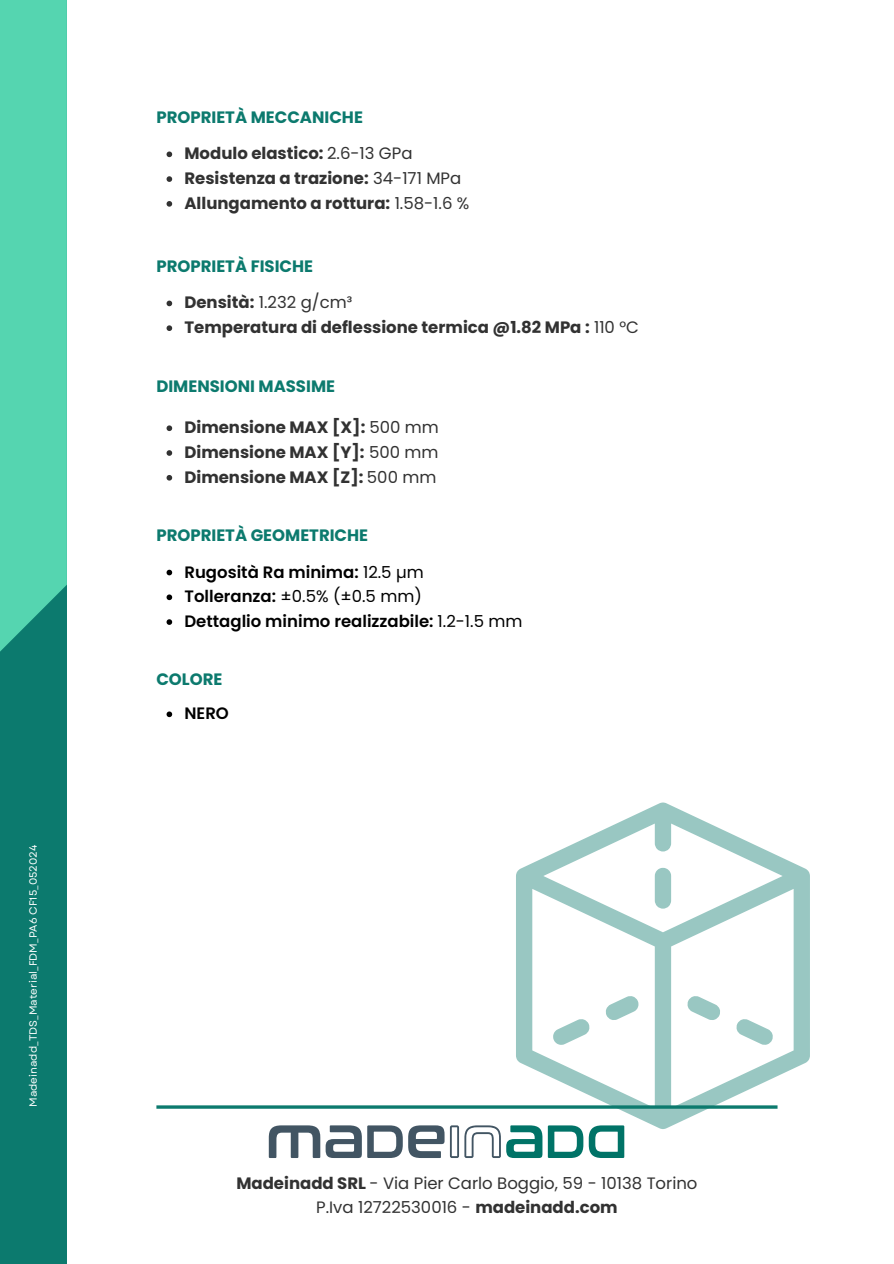
<style>
.page{position:relative;width:894px;height:1264px;background:#fff}
.page>*{position:absolute;margin:0;border:0;box-sizing:border-box;transform-origin:0 0}
.t1{font:700 16.5px "Poppins";color:#323232}
.t2{font:16.5px/24.8px "Poppins";color:#323232;text-align:center}
.t3{font:700 16.5px "Poppins";color:#0c7a6e}
.t4{font:600 16.5px "Poppins";color:#000}
.t5{font:16.5px "Poppins";color:#000}
.t6{font:10.5px "Garet";color:#fff}
.s1{font-weight:400}
.s2{font-weight:700}
.s3{font-weight:600}
</style>
<div class="page">
<hr style="left:156px;top:1105px;width:621px;height:3px;background:#0c7a6e">
<div style="left:0;top:0;width:67px;height:1263px;background:#0c7a6e"></div>
<div style="left:0;top:0;width:67px;height:651px;background:#55d5b0"></div>
<svg style="left:516px;top:802px;width:293px;height:327px"></svg>
<svg style="left:408px;top:1125px;width:36px;height:32px"></svg>
<svg style="left:269px;top:1125px;width:133px;height:32px"></svg>
<svg style="left:450px;top:1125px;width:174px;height:32px"></svg>
<svg style="left:166px;top:151px;width:6px;height:6px"></svg>
<svg style="left:166px;top:176px;width:6px;height:6px"></svg>
<svg style="left:166px;top:201px;width:6px;height:6px"></svg>
<svg style="left:166px;top:300px;width:6px;height:6px"></svg>
<svg style="left:166px;top:325px;width:6px;height:6px"></svg>
<svg style="left:166px;top:425px;width:6px;height:6px"></svg>
<svg style="left:166px;top:450px;width:6px;height:6px"></svg>
<svg style="left:166px;top:475px;width:6px;height:5px"></svg>
<svg style="left:166px;top:569px;width:6px;height:6px"></svg>
<svg style="left:166px;top:594px;width:6px;height:6px"></svg>
<svg style="left:166px;top:619px;width:6px;height:6px"></svg>
<svg style="left:166px;top:711px;width:6px;height:6px"></svg>
<p class="t6" style="left:26px;top:1107px;width:264px;rotate:-90deg">Madeinadd_TDS_Material_FDM_PA6 CF15_052024</p>
<p class="t3" style="left:156px;top:105px;width:208px">PROPRIETÀ MECCANICHE</p>
<p class="t1" style="left:184px;top:142px;width:229px">Modulo elastico: <span class="s1">2.6-13 GPa</span></p>
<p class="t1" style="left:184px;top:167px;width:278px">Resistenza a trazione: <span class="s1">34-171 MPa</span></p>
<p class="t1" style="left:184px;top:191px;width:286px">Allungamento a rottura: <span class="s1">1.58-1.6 %</span></p>
<p class="t3" style="left:156px;top:254px;width:158px">PROPRIETÀ FISICHE</p>
<p class="t2" style="left:184px;top:290px;width:169px"><span class="s2">Densità:</span> 1.232 g/cm³</p>
<p class="t1" style="left:184px;top:316px;width:456px">Temperatura di deflessione termica @1.82 MPa : <span class="s1">110 °C</span></p>
<p class="t3" style="left:156px;top:375px;width:180px">DIMENSIONI MASSIME</p>
<p class="t1" style="left:184px;top:416px;width:256px">Dimensione MAX [X]: <span class="s1">500 mm</span></p>
<p class="t1" style="left:184px;top:441px;width:255px">Dimensione MAX [Y]: <span class="s1">500 mm</span></p>
<p class="t1" style="left:184px;top:465px;width:253px">Dimensione MAX [Z]: <span class="s1">500 mm</span></p>
<p class="t3" style="left:156px;top:523px;width:213px">PROPRIETÀ GEOMETRICHE</p>
<p class="t4" style="left:184px;top:560px;width:241px">Rugosità Ra minima: <span class="s1">12.5 µm</span></p>
<p class="t5" style="left:184px;top:585px;width:239px"><span class="s3">Tolleranza:</span> ±0.5% (±0.5 mm)</p>
<p class="t4" style="left:184px;top:610px;width:339px">Dettaglio minimo realizzabile: <span class="s1">1.2-1.5 mm</span></p>
<p class="t3" style="left:156px;top:668px;width:68px">COLORE</p>
<p class="t4" style="left:184px;top:702px;width:46px">NERO</p>
<p class="t2" style="left:236px;top:1170px;width:462px"><span class="s2">Madeinadd SRL</span> - Via Pier Carlo Boggio, 59 - 10138 Torino<br>P.Iva 12722530016 - <span class="s2">madeinadd.com</span></p>
</div>
